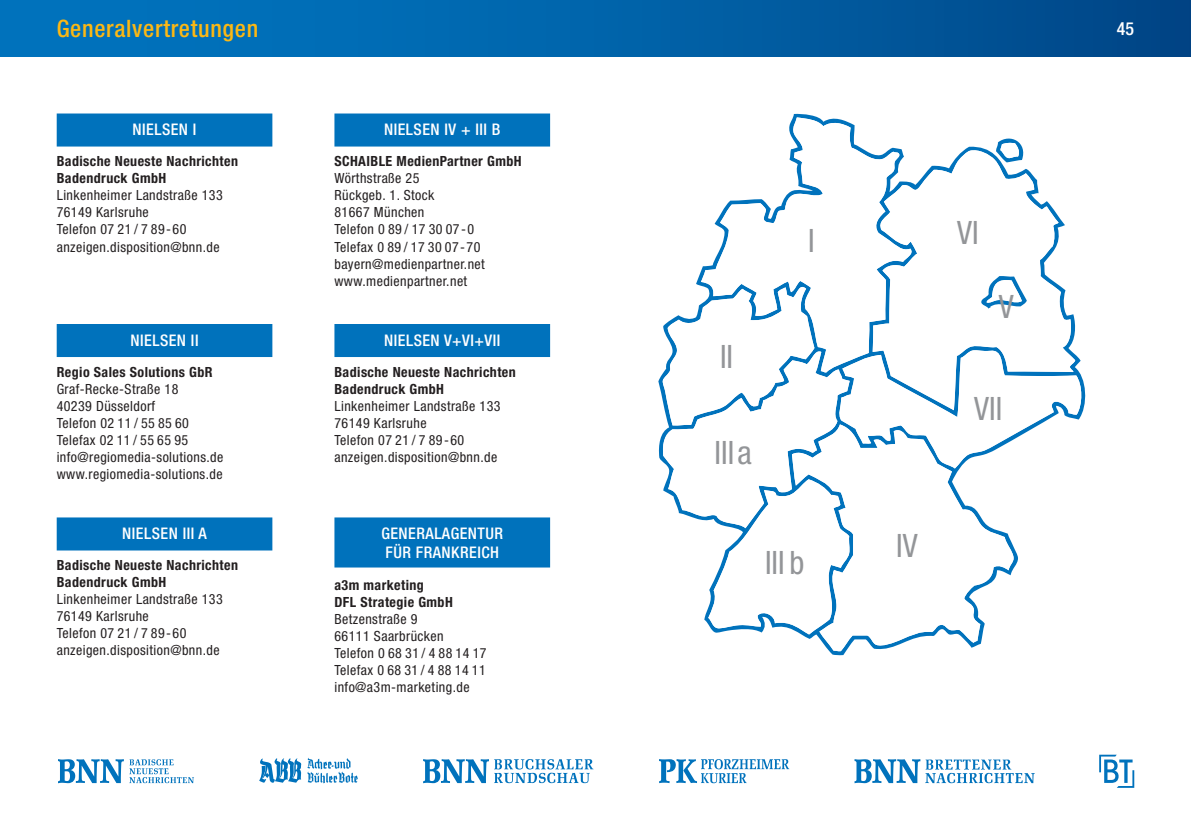
<style>
.page{position:relative;width:1191px;height:840px;background:#fff}
.page>*{position:absolute;margin:0;border:0;box-sizing:border-box;transform-origin:0 0}
.t1{font:condensed 32.2px "Helvetica Neue LT";color:#939598}
.Titel_Kopf{font:500 condensed 24px "Helvetica Neue LT Std";letter-spacing:.03em;color:#fcb814}
.Seitenzahl{font:500 condensed 18px "Helvetica Neue LT Std";color:#fff}
.Titel_Balken{font:500 condensed 16px/19.2px "Helvetica Neue LT Std";letter-spacing:.03em;color:#fff}
.Grundtext_Linksbündi{font:condensed 14px/17px "Helvetica Neue LT Std";letter-spacing:.03em;color:#231f20}
.Grundtext_Linksbündi-2{font:700 condensed 14px/17px "Helvetica Neue LT Std";letter-spacing:.03em;color:#231f20}
.s1{font-weight:700}
</style>
<div class="page">
<div style="left:0;top:0;width:1191px;height:57px;background:linear-gradient(to right,#0079c4,#01498a)"></div>
<div style="left:57px;top:113px;width:215px;height:33px;background:#0072bc"></div>
<div style="left:334px;top:113px;width:216px;height:33px;background:#0072bc"></div>
<div style="left:57px;top:324px;width:215px;height:33px;background:#0072bc"></div>
<div style="left:334px;top:324px;width:216px;height:33px;background:#0072bc"></div>
<div style="left:57px;top:517px;width:215px;height:33px;background:#0072bc"></div>
<div style="left:334px;top:517px;width:216px;height:50px;background:#0072bc"></div>
<svg style="left:914px;top:149px;width:151px;height:127px"></svg>
<svg style="left:996px;top:138px;width:32px;height:24px"></svg>
<svg style="left:801px;top:634px;width:182px;height:17px"></svg>
<svg style="left:701px;top:117px;width:213px;height:159px"></svg>
<svg style="left:662px;top:276px;width:421px;height:358px"></svg>
<svg style="left:58px;top:759px;width:136px;height:23px"></svg>
<svg style="left:259px;top:758px;width:42px;height:24px"></svg>
<svg style="left:307px;top:757px;width:51px;height:25px"></svg>
<svg style="left:423px;top:759px;width:170px;height:23px"></svg>
<svg style="left:659px;top:759px;width:130px;height:23px"></svg>
<svg style="left:854px;top:759px;width:180px;height:23px"></svg>
<svg style="left:1099px;top:754px;width:35px;height:33px"></svg>
<p class="Titel_Kopf" style="left:57px;top:14px;width:203px">Generalvertretungen</p>
<p class="Seitenzahl" style="left:1117px;top:18px;width:19px">45</p>
<p class="Titel_Balken" style="left:133px;top:120px;width:65px">NIELSEN I</p>
<p class="Grundtext_Linksbündi-2" style="left:57px;top:153px;width:183px">Badische Neueste Nachrichten<br>Badendruck GmbH</p>
<p class="Grundtext_Linksbündi" style="left:57px;top:187px;width:168px">Linkenheimer Landstraße 133<br>76149 Karlsruhe<br>Telefon 07 21/ 7 89-60 anzeigen.disposition@bnn.de</p>
<p class="Titel_Balken" style="left:130px;top:330px;width:69px">NIELSEN II</p>
<p class="Grundtext_Linksbündi-2" style="left:57px;top:363px;width:157px">Regio Sales Solutions GbR</p>
<p class="Grundtext_Linksbündi" style="left:57px;top:380px;width:168px">Graf-Recke-Straße 18<br>40239 Düsseldorf<br>Telefon 02 11/ 55 85 60<br>Telefax 02 11/ 55 65 95 info@regiomedia-solutions.de www.regiomedia-solutions.de</p>
<p class="Titel_Balken" style="left:122px;top:523px;width:86px">NIELSEN III A</p>
<p class="Grundtext_Linksbündi-2" style="left:57px;top:556px;width:183px">Badische Neueste Nachrichten<br>Badendruck GmbH</p>
<p class="Grundtext_Linksbündi" style="left:57px;top:590px;width:168px">Linkenheimer Landstraße 133<br>76149 Karlsruhe<br>Telefon 07 21/ 7 89-60 anzeigen.disposition@bnn.de</p>
<p class="Titel_Balken" style="left:384px;top:120px;width:118px">NIELSEN IV + III B</p>
<p class="Grundtext_Linksbündi" style="left:334px;top:153px;width:189px"><span class="s1">SCHAIBLE MedienPartner GmbH<br></span>Wörthstraße 25<br>Rückgeb. 1. Stock<br>81667 München<br>Telefon 0 89 / 17 30 07-0<br>Telefax 0 89/ 17 30 07-70 bayern@medienpartner.net www.medienpartner.net</p>
<p class="Titel_Balken" style="left:384px;top:330px;width:118px">NIELSEN V+VI+VII</p>
<p class="Grundtext_Linksbündi-2" style="left:334px;top:363px;width:183px">Badische Neueste Nachrichten<br>Badendruck GmbH</p>
<p class="Grundtext_Linksbündi" style="left:334px;top:397px;width:168px">Linkenheimer Landstraße 133<br>76149 Karlsruhe<br>Telefon 07 21/ 7 89-60 anzeigen.disposition@bnn.de</p>
<p class="Titel_Balken" style="left:381px;top:523px;width:123px">GENERALAGENTUR<br>FÜR FRANKREICH</p>
<p class="Grundtext_Linksbündi-2" style="left:334px;top:575px;width:120px">a3m marketing<br>DFL Strategie GmbH</p>
<p class="Grundtext_Linksbündi" style="left:334px;top:609px;width:154px">Betzenstraße 9<br>66111 Saarbrücken<br>Telefon 0 68 31/ 4 88 14 17<br>Telefax 0 68 31/ 4 88 14 11 info@a3m-marketing.de</p>
<p class="t1" style="left:808px;top:222px;width:8px">I</p>
<p class="t1" style="left:720px;top:338px;width:15px">II</p>
<p class="t1" style="left:714px;top:434px;width:39px">IIIa</p>
<p class="t1" style="left:765px;top:544px;width:41px">IIIb</p>
<p class="t1" style="left:957px;top:214px;width:23px">VI</p>
<p class="t1" style="left:998px;top:288px;width:16px">V</p>
<p class="t1" style="left:974px;top:390px;width:30px">VII</p>
<p class="t1" style="left:896px;top:526px;width:23px">IV</p>
</div>
